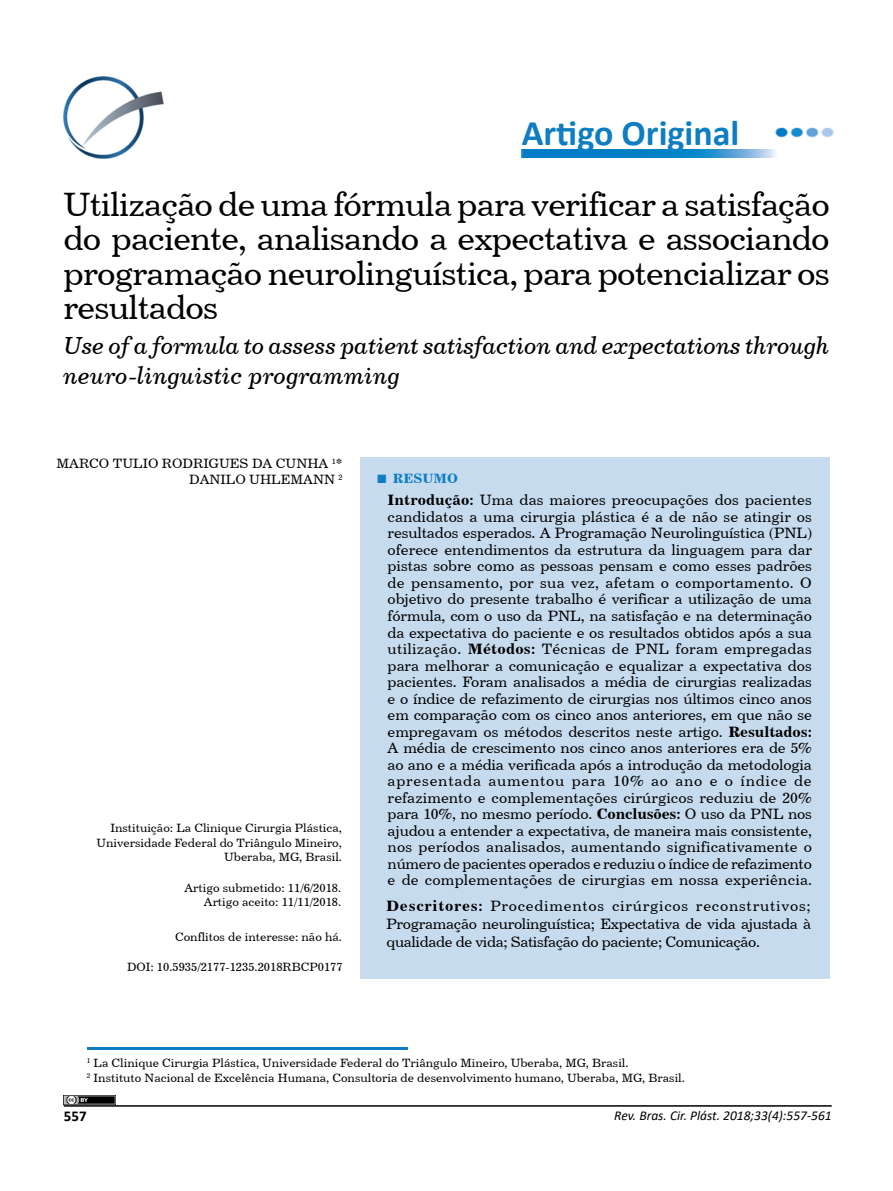
<style>
.page{position:relative;width:893px;height:1191px;background:#fff}
.page>*{position:absolute;margin:0;border:0;box-sizing:border-box;transform-origin:0 0}
.t1{font:700 36px "Calibri";color:#0e7dc2}
.t2{font:33.75px/34.5px "Century 731 BT Roman A";letter-spacing:-.025em;color:#000;text-align:justify}
.t3{font:24.75px/30px "Century 731 BT Italic A";letter-spacing:-.01em;color:#000}
.t4{font:15px/16.5px "Century 731 BT Roman A";letter-spacing:-.02em;color:#000;text-align:justify}
.t5{font:700 15px "Calibri";color:#000}
.t6{font:13.5px/16.2px "Century 731 BT Roman A";color:#000;text-align:right}
.t7{font:italic 13.5px "Calibri";color:#000}
.t8{font:13.5px "Century 731 BT Bold A";color:#0e7dc2}
.t9{font:12px/14.4px "Century 731 BT Roman A";color:#000;text-align:right}
.s1{font-family:"Times New Roman";font-weight:700;font-size:18px}
.s2{font-family:"Century 731 BT Bold A"}
</style>
<div class="page">
<hr style="left:64px;top:1105px;width:768px;height:1px;background:#000">
<img style="left:775px;top:127px;width:59px;height:11px">
<img style="left:521px;top:150px;width:255px;height:7px">
<img style="left:63px;top:77px;width:101px;height:82px">
<div style="left:360px;top:457px;width:470px;height:521px;background:#c7dbee"></div>
<hr style="left:87px;top:1047px;width:320px;height:2px;background:#0e7dc2">
<img style="left:64px;top:1095px;width:51px;height:9px">
<h1 class="t1" style="left:522px;top:108px;width:219px">Artigo Original</h1>
<h2 class="t2" style="left:63px;top:186px;width:768px">Utilização de uma fórmula para verificar a satisfação do paciente, analisando a expectativa e associando programação neurolinguística, para potencializar os resultados</h2>
<h3 class="t3" style="left:63px;top:330px;width:768px">Use of a formula to assess patient satisfaction and expectations through neuro-linguistic programming</h3>
<p class="t6" style="left:57px;top:455px;width:288px">MARCO TULIO RODRIGUES DA CUNHA <sup>1</sup>*<br>DANILO UHLEMANN <sup>2</sup></p>
<p class="t9" style="left:97px;top:820px;width:247px">Instituição: La Clinique Cirurgia Plástica,<br>Universidade Federal do Triângulo Mineiro,<br>Uberaba, MG, Brasil.</p>
<p class="t9" style="left:184px;top:880px;width:158px">Artigo submetido: 11/6/2018.<br>Artigo aceito: 11/11/2018.</p>
<p class="t9" style="left:175px;top:929px;width:168px">Conflitos de interesse: não há.</p>
<p class="t9" style="left:127px;top:959px;width:217px">DOI: 10.5935/2177-1235.2018RBCP0177</p>
<p class="t8" style="left:376px;top:470px;width:83px"><span class="s1">■</span> RESUMO</p>
<p class="t4" style="left:388px;top:492px;width:426px"><span class="s2">Introdução:</span> Uma das maiores preocupações dos pacientes candidatos a uma cirurgia plástica é a de não se atingir os resultados esperados. A Programação Neurolinguística (PNL) oferece entendimentos da estrutura da linguagem para dar pistas sobre como as pessoas pensam e como esses padrões de pensamento, por sua vez, afetam o comportamento. O objetivo do presente trabalho é verificar a utilização de uma fórmula, com o uso da PNL, na satisfação e na determinação da expectativa do paciente e os resultados obtidos após a sua utilização. <span class="s2">Métodos:</span> Técnicas de PNL foram empregadas para melhorar a comunicação e equalizar a expectativa dos pacientes. Foram analisados a média de cirurgias realizadas e o índice de refazimento de cirurgias nos últimos cinco anos em comparação com os cinco anos anteriores, em que não se empregavam os métodos descritos neste artigo. <span class="s2">Resultados:<br></span>A média de crescimento nos cinco anos anteriores era de 5% ao ano e a média verificada após a introdução da metodologia apresentada aumentou para 10% ao ano e o índice de refazimento e complementações cirúrgicos reduziu de 20% para 10%, no mesmo período. <span class="s2">Conclusões:</span> O uso da PNL nos ajudou a entender a expectativa, de maneira mais consistente, nos períodos analisados, aumentando significativamente o número de pacientes operados e reduziu o índice de refazimento e de complementações de cirurgias em nossa experiência.</p>
<p class="t4" style="left:387px;top:897px;width:426px;line-height:18px"><span class="s2">Descritores:</span> Procedimentos cirúrgicos reconstrutivos; Programação neurolinguística; Expectativa de vida ajustada à qualidade de vida; Satisfação do paciente; Comunicação.</p>
<p class="t9" style="left:87px;top:1055px;width:600px;line-height:15px;text-align:left"><sup>1</sup> La Clinique Cirurgia Plástica, Universidade Federal do Triângulo Mineiro, Uberaba, MG, Brasil.<br><sup>2</sup> Instituto Nacional de Excelência Humana, Consultoria de desenvolvimento humano, Uberaba, MG, Brasil.</p>
<p class="t5" style="left:64px;top:1105px;width:24px">557</p>
<p class="t7" style="left:614px;top:1106px;width:219px">Rev. Bras. Cir. Plást. 2018;33(4):557-561</p>
</div>
